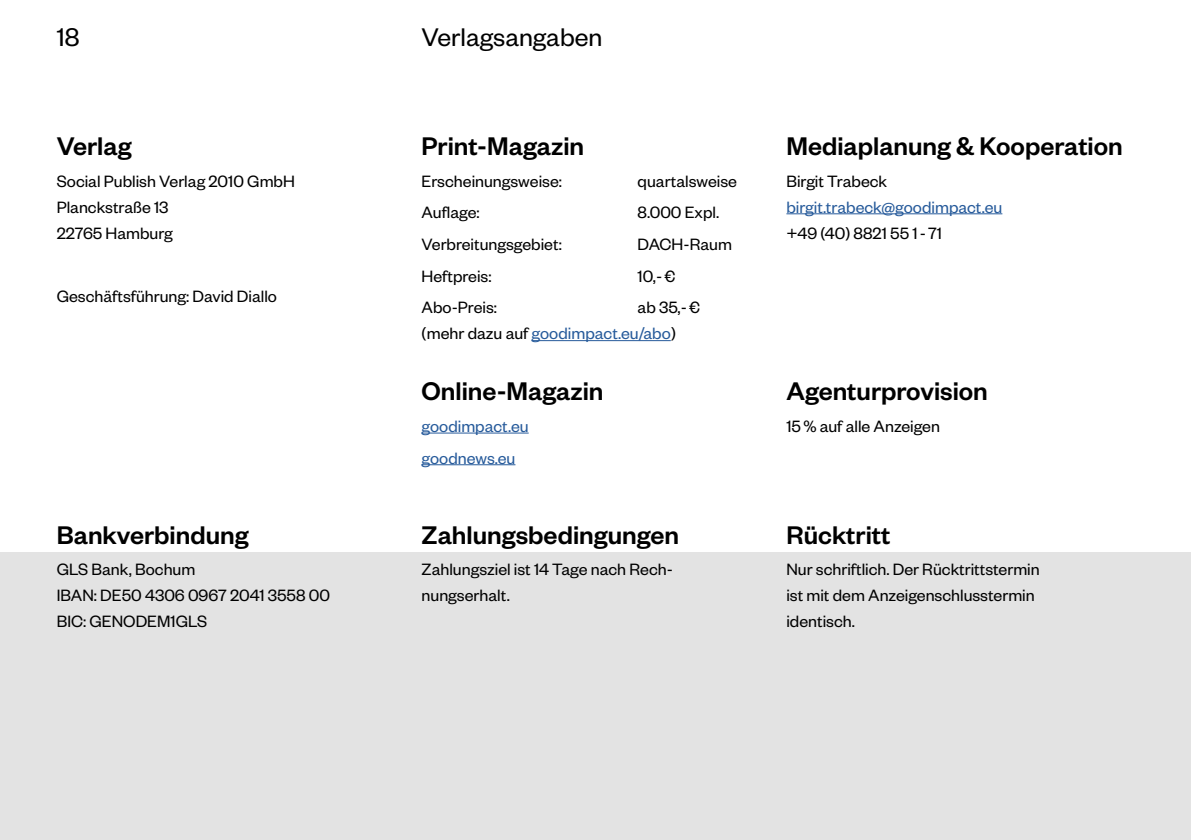
<style>
.page{position:relative;width:1191px;height:840px;background:#fff}
.page>*{position:absolute;margin:0;border:0;box-sizing:border-box;transform-origin:0 0}
.t1{font:500 28px "Founders Grotesk";color:#000}
.t2{font:28px "Founders Grotesk";color:#000}
.t3{font:18px/26px "Founders Grotesk";color:#000}
.t4{font:18px/31.6px "Founders Grotesk";color:#275b9b}
.s1{color:#275b9b}
</style>
<div class="page">
<div style="left:0;top:552px;width:1191px;height:287px;background:#e3e3e3"></div>
<hr style="left:786px;top:213px;width:216px;height:1px;background:#275b9b">
<hr style="left:421px;top:432px;width:107px;height:1px;background:#275b9b">
<hr style="left:421px;top:464px;width:94px;height:1px;background:#275b9b">
<hr style="left:531px;top:340px;width:140px;height:1px;background:#275b9b">
<h1 class="t2" style="left:57px;top:20px;width:24px">18</h1>
<h1 class="t1" style="left:57px;top:128px;width:76px">Verlag</h1>
<p class="t3" style="left:57px;top:167px;width:240px">Social Publish Verlag 2010 GmbH<br>Planckstraße 13<br>22765 Hamburg</p>
<p class="t3" style="left:57px;top:282px;width:222px">Geschäftsführung: David Diallo</p>
<h1 class="t1" style="left:57px;top:517px;width:193px">Bankverbindung</h1>
<p class="t3" style="left:57px;top:555px;width:275px">GLS Bank, Bochum<br>IBAN: DE50 4306 0967 2041 3558 00<br>BIC: GENODEM1GLS</p>
<h1 class="t2" style="left:421px;top:20px;width:182px">Verlagsangaben</h1>
<h1 class="t1" style="left:421px;top:128px;width:164px">Print-Magazin</h1>
<p class="t3" style="left:421px;top:167px;width:142px">Erscheinungsweise:</p>
<p class="t3" style="left:637px;top:167px;width:101px">quartalsweise</p>
<p class="t3" style="left:421px;top:198px;width:60px">Auflage:</p>
<p class="t3" style="left:637px;top:198px;width:83px">8.000 Expl.</p>
<p class="t3" style="left:421px;top:230px;width:142px">Verbreitungsgebiet:</p>
<p class="t3" style="left:637px;top:230px;width:96px">DACH-Raum</p>
<p class="t3" style="left:421px;top:262px;width:71px">Heftpreis:</p>
<p class="t3" style="left:637px;top:262px;width:39px">10,-€</p>
<p class="t3" style="left:421px;top:293px;width:77px">Abo-Preis:</p>
<p class="t3" style="left:421px;top:293px;width:280px;text-indent:216px">ab 35,-€ (mehr dazu auf <span class="s1">goodimpact.eu/abo</span>)</p>
<h1 class="t1" style="left:421px;top:373px;width:183px">Online-Magazin</h1>
<p class="t4" style="left:421px;top:409px;width:109px">goodimpact.eu goodnews.eu</p>
<h1 class="t1" style="left:421px;top:517px;width:259px">Zahlungsbedingungen</h1>
<p class="t3" style="left:421px;top:555px;width:253px">Zahlungsziel ist 14 Tage nach Rech&shy;nungserhalt.</p>
<h1 class="t1" style="left:786px;top:128px;width:338px">Mediaplanung &amp; Kooperation</h1>
<p class="t3" style="left:786px;top:167px;width:102px">Birgit Trabeck</p>
<p class="t4" style="left:786px;top:190px;width:217px">birgit.trabeck@goodimpact.eu</p>
<p class="t3" style="left:786px;top:219px;width:157px">+49 (40) 8821 55 1- 71</p>
<h1 class="t1" style="left:786px;top:373px;width:203px">Agenturprovision</h1>
<p class="t3" style="left:786px;top:412px;width:155px">15% auf alle Anzeigen</p>
<h1 class="t1" style="left:786px;top:517px;width:105px">Rücktritt</h1>
<p class="t3" style="left:786px;top:555px;width:255px">Nur schriftlich. Der Rücktrittstermin ist mit dem Anzeigenschlusstermin identisch.</p>
</div>
